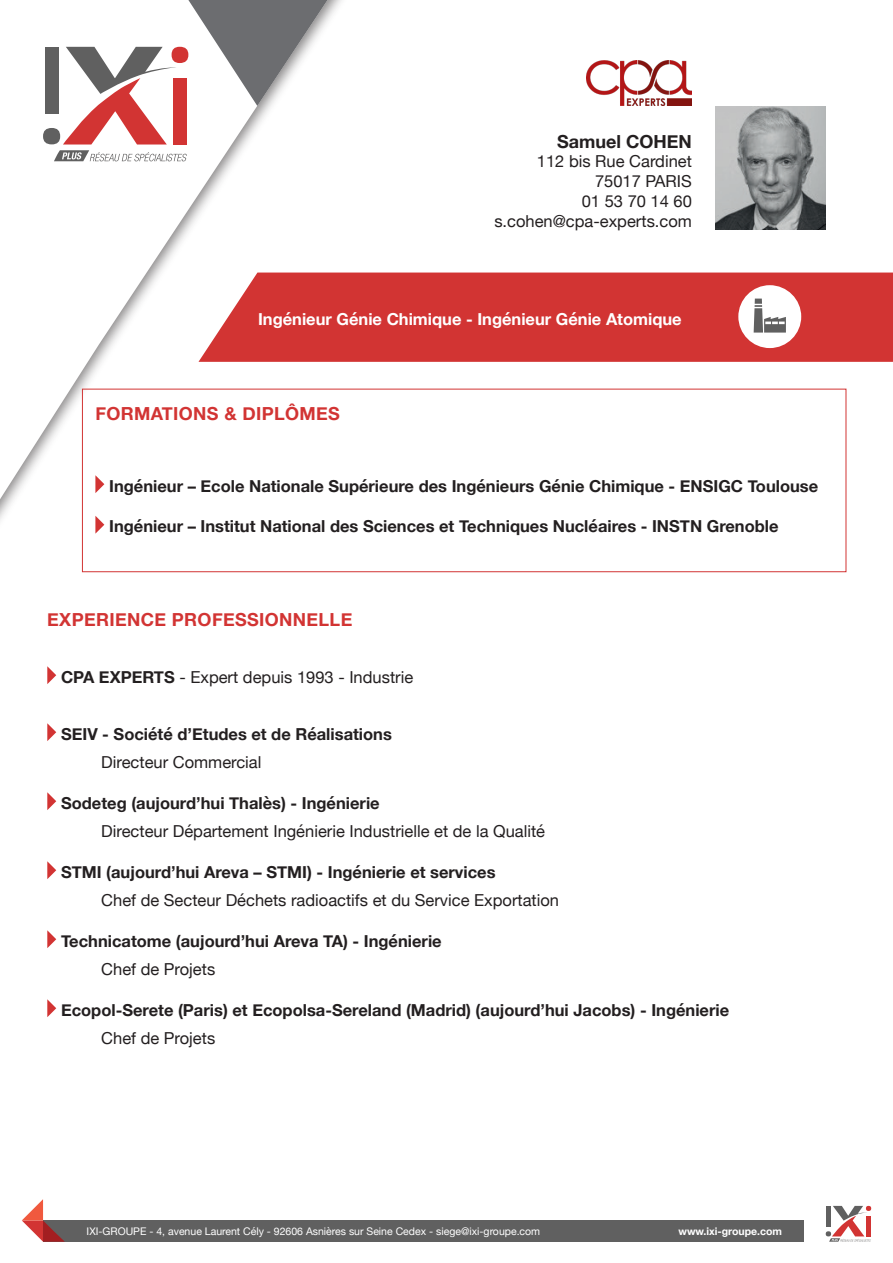
<style>
.page{position:relative;width:893px;height:1263px;background:#fff}
.page>*{position:absolute;margin:0;border:0;box-sizing:border-box;transform-origin:0 0}
.t1{font:700 18px "Helvetica Neue";letter-spacing:.02em;color:#d23433}
.t2{font:700 18px "Helvetica Neue";color:#231f20}
.t3{font:700 16.5px "Helvetica Neue";color:#231f20}
.t4{font:16.5px "Helvetica Neue";color:#231f20}
.t5{font:700 16.5px "Helvetica Neue";color:#fff}
.t6{font:10.5px "Helvetica Neue";color:#fff}
.t7{font:700 10.5px "Helvetica Neue";color:#fff}
.s1{font-weight:700}
</style>
<div class="page">
<div style="left:358px;top:273px;width:535px;height:89px;background:#d23433"></div>
<img style="left:715px;top:106px;width:111px;height:123px">
<div style="left:0;top:0;width:358px;height:543px;background:#231f20;opacity:.55"></div>
<svg style="left:0;top:0;width:342px;height:533px"></svg>
<svg style="left:188px;top:0;width:140px;height:106px"></svg>
<div style="left:43px;top:1220px;width:761px;height:22px;background:#606060"></div>
<svg style="left:22px;top:1199px;width:43px;height:43px"></svg>
<svg style="left:826px;top:1206px;width:45px;height:36px"></svg>
<div style="left:738px;top:285px;width:63px;height:63px;background:#fff;border-radius:50%"></div>
<svg style="left:754px;top:299px;width:32px;height:34px"></svg>
<svg style="left:95px;top:475px;width:9px;height:18px"></svg>
<svg style="left:95px;top:516px;width:9px;height:18px"></svg>
<div style="left:82px;top:389px;width:764px;height:183px;border:1px solid #d23433"></div>
<svg style="left:47px;top:666px;width:9px;height:18px"></svg>
<svg style="left:47px;top:723px;width:9px;height:18px"></svg>
<svg style="left:47px;top:792px;width:9px;height:18px"></svg>
<svg style="left:47px;top:861px;width:9px;height:18px"></svg>
<svg style="left:47px;top:930px;width:9px;height:18px"></svg>
<svg style="left:47px;top:999px;width:9px;height:18px"></svg>
<img style="left:587px;top:60px;width:105px;height:46px">
<p class="t2" style="left:557px;top:127px;width:136px">Samuel COHEN</p>
<p class="t4" style="left:537px;top:150px;width:156px">112 bis Rue Cardinet</p>
<p class="t4" style="left:595px;top:169px;width:98px">75017 PARIS</p>
<p class="t4" style="left:582px;top:189px;width:112px">01 53 70 14 60</p>
<p class="t4" style="left:494px;top:209px;width:199px">s.cohen@cpa-experts.com</p>
<p class="t5" style="left:258px;top:306px;width:425px">Ingénieur Génie Chimique - Ingénieur Génie Atomique</p>
<p class="t1" style="left:95px;top:399px;width:246px">FORMATIONS &amp; DIPLÔMES</p>
<p class="t3" style="left:109px;top:473px;width:711px">Ingénieur – Ecole Nationale Supérieure des Ingénieurs Génie Chimique - ENSIGC Toulouse</p>
<p class="t3" style="left:109px;top:513px;width:671px">Ingénieur – Institut National des Sciences et Techniques Nucléaires - INSTN Grenoble</p>
<p class="t1" style="left:47px;top:605px;width:307px">EXPERIENCE PROFESSIONNELLE</p>
<p class="t4" style="left:61px;top:665px;width:354px"><span class="s1">CPA EXPERTS</span> - Expert depuis 1993 - Industrie</p>
<p class="t3" style="left:61px;top:721px;width:332px">SEIV - Société d’Etudes et de Réalisations</p>
<p class="t4" style="left:101px;top:750px;width:162px">Directeur Commercial</p>
<p class="t3" style="left:61px;top:790px;width:320px">Sodeteg (aujourd’hui Thalès) - Ingénierie</p>
<p class="t4" style="left:101px;top:819px;width:445px">Directeur Département Ingénierie Industrielle et de la Qualité</p>
<p class="t3" style="left:61px;top:859px;width:436px">STMI (aujourd’hui Areva – STMI) - Ingénierie et services</p>
<p class="t4" style="left:101px;top:888px;width:459px">Chef de Secteur Déchets radioactifs et du Service Exportation</p>
<p class="t3" style="left:61px;top:928px;width:382px">Technicatome (aujourd’hui Areva TA) - Ingénierie</p>
<p class="t4" style="left:101px;top:957px;width:115px">Chef de Projets</p>
<p class="t3" style="left:61px;top:997px;width:670px">Ecopol-Serete (Paris) et Ecopolsa-Sereland (Madrid) (aujourd’hui Jacobs) - Ingénierie</p>
<p class="t4" style="left:101px;top:1026px;width:115px">Chef de Projets</p>
<p class="t6" style="left:87px;top:1223px;width:455px">IXI-GROUPE - 4, avenue Laurent Cély - 92606 Asnières sur Seine Cedex - siege@ixi-groupe.com</p>
<p class="t7" style="left:678px;top:1223px;width:105px">www.ixi-groupe.com</p>
</div>
